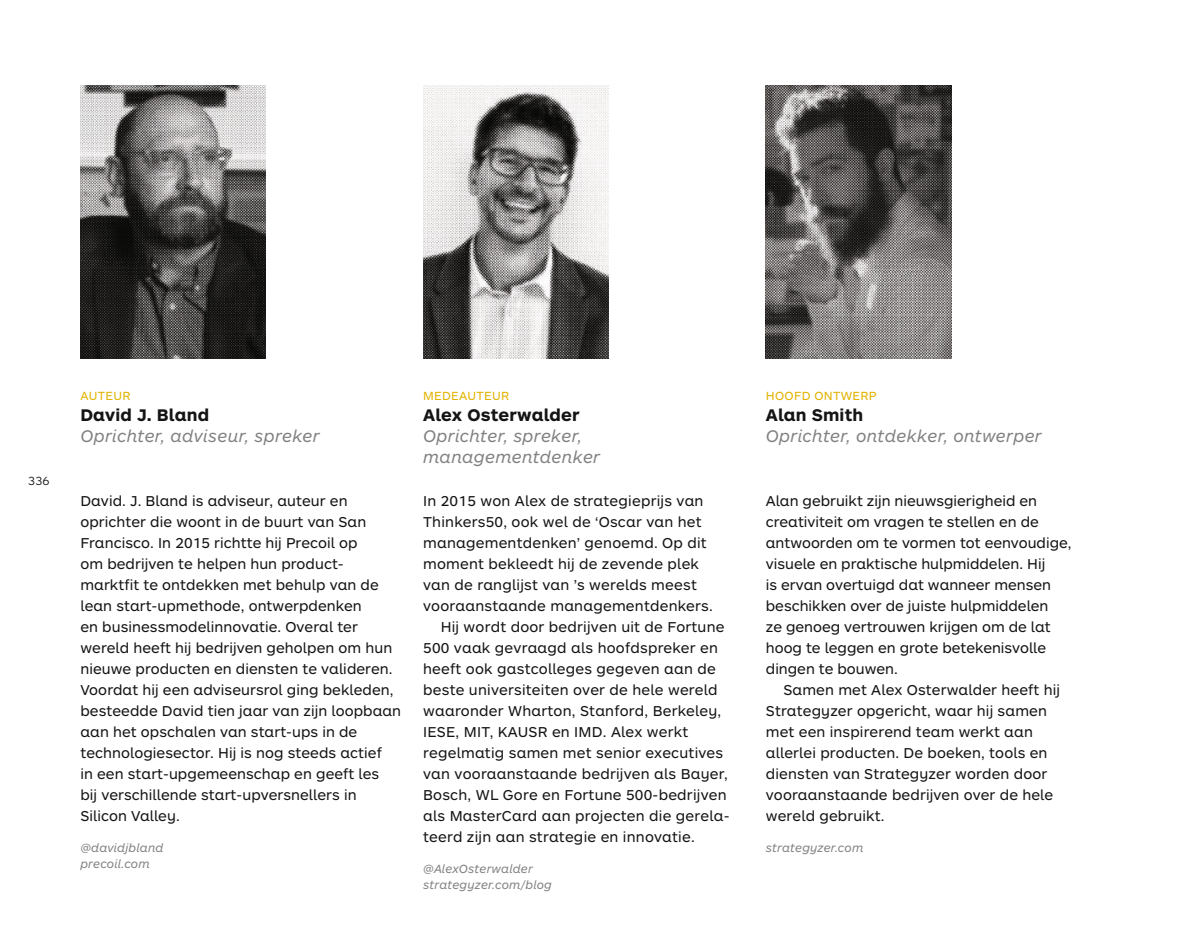
<style>
.page{position:relative;width:1196px;height:948px;background:#fff}
.page>*{position:absolute;margin:0;border:0;box-sizing:border-box;transform-origin:0 0}
.t1{font:italic 17.5px/21px "ARS Maquette Pro";letter-spacing:.015em;color:#818181}
.t2{font:700 17.5px "ARS Maquette Pro";letter-spacing:.01em;color:#131413}
.t3{font:14.88px/21px "ARS Maquette Pro";letter-spacing:.055em;color:#131413}
.t4{font:14.88px "ARS Maquette Pro";letter-spacing:.015em;color:#131413}
.t5{font:14.88px "ARS Maquette Pro";letter-spacing:.08em;color:#131413}
.t6{font:italic 12.25px/15.8px "ARS Maquette Pro";letter-spacing:.01em;color:#818181}
.t7{font:12.25px "ARS Maquette Pro";letter-spacing:.025em;color:#e2b300}
.t8{font:300 12.25px "ARS Maquette Pro";color:#131413}
</style>
<div class="page">
<img style="left:766px;top:85px;width:185px;height:273px">
<img style="left:80px;top:85px;width:186px;height:273px">
<img style="left:423px;top:85px;width:185px;height:273px">
<p class="t8" style="left:28px;top:472px;width:23px">336</p>
<p class="t7" style="left:80px;top:388px;width:51px">AUTEUR</p>
<p class="t2" style="left:80px;top:404px;width:130px">David J. Bland</p>
<p class="t1" style="left:80px;top:425px;width:241px">Oprichter, adviseur, spreker</p>
<p class="t3" style="left:80px;top:489px;width:322px">David. J. Bland is adviseur, auteur en oprichter die woont in de buurt van San Francisco. In 2015 richtte hij Precoil op<br>om bedrijven te helpen hun product&shy;marktfit te ontdekken met behulp van de lean start-upmethode, ontwerpdenken<br>en businessmodelinnovatie. Overal ter wereld heeft hij bedrijven geholpen om hun nieuwe producten en diensten te valideren.<br>Voordat hij een adviseursrol ging bekleden, besteedde David tien jaar van zijn loopbaan aan het opschalen van start-ups in de technologiesector. Hij is nog steeds actief<br>in een start-upgemeenschap en geeft les<br>bij verschillende start-upversnellers in Silicon Valley.</p>
<p class="t6" style="left:80px;top:839px;width:85px">@davidjbland precoil.com</p>
<p class="t7" style="left:423px;top:388px;width:87px">MEDEAUTEUR</p>
<p class="t2" style="left:423px;top:404px;width:157px">Alex Osterwalder</p>
<p class="t1" style="left:423px;top:425px;width:178px">Oprichter, spreker, managementdenker</p>
<p class="t4" style="left:423px;top:490px;width:282px">In 2015 won Alex de strategieprijs van</p>
<p class="t3" style="left:423px;top:510px;width:280px">Thinkers50, ook wel de ‘Oscar van het</p>
<p class="t3" style="left:423px;top:531px;width:285px">managementdenken’ genoemd. Op dit</p>
<p class="t3" style="left:423px;top:552px;width:276px">moment bekleedt hij de zevende plek</p>
<p class="t5" style="left:423px;top:575px;width:275px">van de ranglijst van ’s werelds meest</p>
<p class="t3" style="left:423px;top:594px;width:291px">vooraanstaande managementdenkers.</p>
<p class="t3" style="left:440px;top:615px;width:285px">Hij wordt door bedrijven uit de Fortune</p>
<p class="t4" style="left:423px;top:638px;width:296px">500 vaak gevraagd als hoofdspreker en</p>
<p class="t4" style="left:423px;top:659px;width:294px">heeft ook gastcolleges gegeven aan de</p>
<p class="t3" style="left:423px;top:678px;width:296px">beste universiteiten over de hele wereld</p>
<p class="t3" style="left:423px;top:699px;width:300px">waaronder Wharton, Stanford, Berkeley,</p>
<p class="t4" style="left:423px;top:722px;width:267px">IESE, MIT, KAUSR en IMD. Alex werkt</p>
<p class="t3" style="left:423px;top:741px;width:301px">regelmatig samen met senior executives</p>
<p class="t5" style="left:423px;top:764px;width:306px">van vooraanstaande bedrijven als Bayer,</p>
<p class="t4" style="left:423px;top:785px;width:305px">Bosch, WL Gore en Fortune 500-bedrijven</p>
<p class="t5" style="left:423px;top:806px;width:308px">als MasterCard aan projecten die gerela-</p>
<p class="t3" style="left:423px;top:825px;width:273px">teerd zijn aan strategie en innovatie.</p>
<p class="t6" style="left:423px;top:860px;width:130px">@AlexOsterwalder strategyzer.com/blog</p>
<p class="t7" style="left:766px;top:388px;width:112px">HOOFD ONTWERP</p>
<p class="t2" style="left:766px;top:404px;width:99px">Alan Smith</p>
<p class="t1" style="left:766px;top:425px;width:277px">Oprichter, ontdekker, ontwerper</p>
<p class="t3" style="left:766px;top:489px;width:307px">Alan gebruikt zijn nieuwsgierigheid en creativiteit om vragen te stellen en de antwoorden om te vormen tot eenvoudige, visuele en praktische hulpmiddelen. Hij<br>is ervan overtuigd dat wanneer mensen beschikken over de juiste hulpmiddelen<br>ze genoeg vertrouwen krijgen om de lat hoog te leggen en grote betekenisvolle dingen te bouwen.</p>
<p class="t3" style="left:766px;top:678px;width:294px;text-indent:17px">Samen met Alex Osterwalder heeft hij Strategyzer opgericht, waar hij samen met een inspirerend team werkt aan allerlei producten. De boeken, tools en diensten van Strategyzer worden door vooraanstaande bedrijven over de hele wereld gebruikt.</p>
<p class="t6" style="left:766px;top:839px;width:99px">strategyzer.com</p>
</div>
